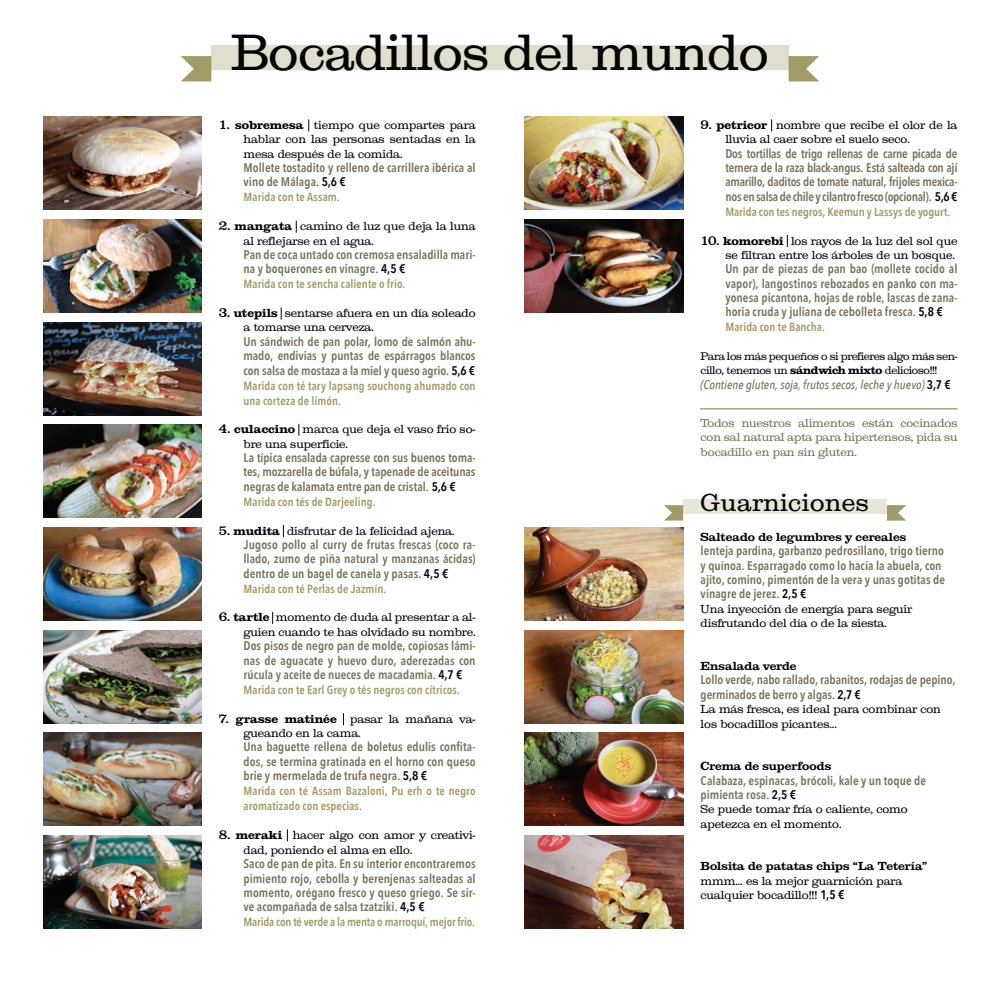
<style>
.page{position:relative;width:1000px;height:1000px;background:#fff}
.page>*{position:absolute;margin:0;border:0;box-sizing:border-box;transform-origin:0 0}
.t1{font:300 49px "Clarxndon";color:#040503}
.t2{font:300 23.75px "Clarxndon";letter-spacing:.03em;color:#040503}
.t3{font:600 12.5px/14.4px "Avenir Next Condensed";letter-spacing:.005em;color:#75745c;text-align:justify}
.t4{font:italic 500 12.5px "Avenir Next Condensed";color:#75745c}
.t5{font:600 11.88px/15px "Avenir Next Condensed";letter-spacing:.005em;color:#a09b67}
.t6{font:600 11.88px "Avenir Next Condensed";letter-spacing:-.015em;color:#a09b67}
.t7{font:300 11.25px/14.4px "Clarxndon";color:#040503}
.t8{font:300 11.25px/14.4px "Clarxndon";color:#75745c;text-align:justify}
.t9{font:600 11.25px "Clarxndon";letter-spacing:.01em;color:#040503}
.t10{font:300 10.62px/14.4px "Clarxndon";letter-spacing:-.025em;color:#040503}
.s1{font-weight:500;font-size:12.5px}
.s2{font-weight:700}
.s3{color:#040503}
.s4{font-weight:600;font-style:normal;color:#040503}
.s5{font-family:"Avenir Next Condensed";font-weight:600;font-size:12.5px}
</style>
<div class="page">
<div style="left:683px;top:499px;width:204px;height:14px;background:#e8e6d6"></div>
<svg style="left:664px;top:505px;width:19px;height:16px"></svg>
<svg style="left:887px;top:505px;width:19px;height:16px"></svg>
<div style="left:211px;top:46px;width:578px;height:24px;background:#dfdecf"></div>
<svg style="left:181px;top:56px;width:30px;height:25px"></svg>
<svg style="left:789px;top:56px;width:30px;height:25px"></svg>
<hr style="left:700px;top:409px;width:257px;height:1px;background:#75745c">
<img style="left:43px;top:117px;width:159px;height:93px">
<img style="left:43px;top:220px;width:159px;height:93px">
<img style="left:43px;top:322px;width:159px;height:93px">
<img style="left:43px;top:425px;width:159px;height:93px">
<img style="left:43px;top:527px;width:159px;height:94px">
<img style="left:43px;top:630px;width:159px;height:93px">
<img style="left:43px;top:733px;width:159px;height:93px">
<img style="left:43px;top:835px;width:159px;height:93px">
<img style="left:525px;top:117px;width:158px;height:93px">
<img style="left:525px;top:220px;width:158px;height:93px">
<img style="left:525px;top:527px;width:158px;height:94px">
<img style="left:525px;top:630px;width:158px;height:93px">
<img style="left:525px;top:733px;width:158px;height:93px">
<img style="left:525px;top:835px;width:158px;height:94px">
<svg style="left:308px;top:119px;width:1px;height:12px"></svg>
<svg style="left:296px;top:221px;width:1px;height:12px"></svg>
<svg style="left:281px;top:308px;width:1px;height:12px"></svg>
<svg style="left:299px;top:424px;width:1px;height:12px"></svg>
<svg style="left:283px;top:525px;width:1px;height:12px"></svg>
<svg style="left:272px;top:612px;width:1px;height:12px"></svg>
<svg style="left:343px;top:713px;width:1px;height:12px"></svg>
<svg style="left:287px;top:829px;width:1px;height:12px"></svg>
<svg style="left:771px;top:119px;width:1px;height:12px"></svg>
<svg style="left:787px;top:235px;width:1px;height:12px"></svg>
<h1 class="t1" style="left:231px;top:24px;width:539px">Bocadillos del mundo</h1>
<p class="t7" style="left:244px;top:118px;width:234px;text-align:justify;text-indent:-25px"><span class="s1">1.</span> <span class="s2">sobremesa</span> tiempo que compartes para hablar con las personas sentadas en la mesa después de la comida.</p>
<p class="t3" style="left:244px;top:160px;width:234px">Mollete tostadito y relleno de carrillera ibérica al vino de Málaga. <span class="s3">5,6 €</span></p>
<p class="t5" style="left:244px;top:189px;width:98px">Marida con te Assam.</p>
<p class="t7" style="left:244px;top:219px;width:234px;text-indent:-25px"><span class="s1">2.</span> <span class="s2">mangata</span> camino de luz que deja la luna al reflejarse en el agua.</p>
<p class="t3" style="left:244px;top:247px;width:234px">Pan de coca untado con cremosa ensaladilla mari&shy;na y boquerones en vinagre. <span class="s3">4,5 €</span></p>
<p class="t5" style="left:244px;top:276px;width:164px">Marida con te sencha caliente o frio.</p>
<p class="t7" style="left:244px;top:306px;width:234px;text-indent:-25px"><span class="s1">3.</span> <span class="s2">utepils</span> sentarse afuera en un día soleado a tomarse una cerveza.</p>
<p class="t3" style="left:244px;top:334px;width:234px">Un sándwich de pan polar, lomo de salmón ahu&shy;mado, endivias y puntas de espárragos blancos con salsa de mostaza a la miel y queso agrio. <span class="s3">5,6 €</span></p>
<p class="t5" style="left:244px;top:378px;width:234px">Marida con té tary lapsang souchong ahumado con una corteza de limón.</p>
<p class="t7" style="left:244px;top:422px;width:234px;text-indent:-25px"><span class="s1">4.</span> <span class="s2">culaccino</span> marca que deja el vaso frio so&shy;bre una superficie.</p>
<p class="t3" style="left:244px;top:450px;width:234px">La típica ensalada capresse con sus buenos toma&shy;tes, mozzarella de búfala, y tapenade de aceitunas negras de kalamata entre pan de cristal. <span class="s3">5,6 €</span></p>
<p class="t5" style="left:244px;top:494px;width:134px">Marida con tés de Darjeeling.</p>
<p class="t7" style="left:219px;top:524px;width:237px"><span class="s1">5.</span> <span class="s2">mudita</span> disfrutar de la felicidad ajena.</p>
<p class="t3" style="left:244px;top:537px;width:234px">Jugoso pollo al curry de frutas frescas (coco ra&shy;llado, zumo de piña natural y manzanas ácidas) dentro de un bagel de canela y pasas. <span class="s3">4,5 €</span></p>
<p class="t5" style="left:244px;top:581px;width:144px">Marida con té Perlas de Jazmín.</p>
<p class="t7" style="left:219px;top:610px;width:258px;text-align:right"><span class="s1">6.</span> <span class="s2">tartle</span> momento de duda al presentar a al&shy;guien cuando te has olvidado su nombre.</p>
<p class="t3" style="left:244px;top:638px;width:234px">Dos pisos de negro pan de molde, copiosas lámi&shy;nas de aguacate y huevo duro, aderezadas con rúcula y aceite de nueces de macadamia. <span class="s3">4,7 €</span></p>
<p class="t5" style="left:244px;top:682px;width:218px">Marida con te Earl Grey o tés negros con cítricos.</p>
<p class="t7" style="left:244px;top:712px;width:234px;text-indent:-25px"><span class="s1">7.</span> <span class="s2">grasse matinée</span> pasar la mañana va&shy;gueando en la cama.</p>
<p class="t3" style="left:244px;top:740px;width:234px">Una baguette rellena de boletus edulis confita&shy;dos, se termina gratinada en el horno con queso brie y mermelada de trufa negra. <span class="s3">5,8 €</span></p>
<p class="t5" style="left:244px;top:783px;width:234px">Marida con té Assam Bazaloni, Pu erh o te negro aromatizado con especias.</p>
<p class="t7" style="left:244px;top:828px;width:234px;line-height:15px;text-indent:-25px"><span class="s1">8.</span> <span class="s2">meraki</span> hacer algo con amor y creativi&shy;dad, poniendo el alma en ello.</p>
<p class="t3" style="left:244px;top:856px;width:234px">Saco de pan de pita. En su interior encontraremos pimiento rojo, cebolla y berenjenas salteadas al momento, orégano fresco y queso griego. Se sir&shy;ve acompañada de salsa tzatziki. <span class="s3">4,5 €</span></p>
<p class="t6" style="left:244px;top:912px;width:233px">Marida con té verde a la menta o marroquí, mejor frio.</p>
<p class="t7" style="left:725px;top:118px;width:234px;text-indent:-25px"><span class="s1">9.</span> <span class="s2">petricor</span> nombre que recibe el olor de la lluvia al caer sobre el suelo seco.</p>
<p class="t3" style="left:725px;top:146px;width:234px">Dos tortillas de trigo rellenas de carne picada de ternera de la raza black-angus. Está salteada con ají amarillo, daditos de tomate natural, frijoles mexica&shy;nos en salsa de chile y cilantro fresco (opcional). <span class="s3">5,6 €</span></p>
<p class="t5" style="left:725px;top:204px;width:227px">Marida con tes negros, Keemun y Lassys de yogurt.</p>
<p class="t7" style="left:701px;top:234px;width:258px;text-align:right"><span class="s1">10.</span> <span class="s2">komorebi</span> los rayos de la luz del sol que se filtran entre los árboles de un bosque.</p>
<p class="t3" style="left:725px;top:261px;width:234px">Un par de piezas de pan bao (mollete cocido al vapor), langostinos rebozados en panko con ma&shy;yonesa picantona, hojas de roble, lascas de zana&shy;horia cruda y juliana de cebolleta fresca. <span class="s3">5,8 €</span></p>
<p class="t5" style="left:725px;top:319px;width:101px">Marida con te Bancha.</p>
<p class="t10" style="left:701px;top:349px;width:258px">Para los más pequeños o si prefieres algo más sen&shy;cillo, tenemos un <span class="s2">sándwich mixto</span> delicioso!!!</p>
<p class="t4" style="left:701px;top:377px;width:252px">(Contiene gluten, soja, frutos secos, leche y huevo) <span class="s4">3,7 €</span></p>
<p class="t8" style="left:701px;top:416px;width:258px">Todos nuestros alimentos están cocinados con sal natural apta para hipertensos, pida su bocadillo en pan sin gluten.</p>
<h2 class="t2" style="left:701px;top:489px;width:170px">Guarniciones</h2>
<p class="t9" style="left:701px;top:530px;width:207px">Salteado de legumbres y cereales</p>
<p class="t3" style="left:701px;top:543px;width:246px;text-align:left">lenteja pardina, garbanzo pedrosillano, trigo tierno y quínoa. Esparragado como lo hacía la abuela, con ajito, comino, pimentón de la vera y unas gotitas de vinagre de jerez. <span class="s3">2,5 €</span></p>
<p class="t7" style="left:701px;top:602px;width:213px">Una inyección de energía para seguir disfrutando del día o de la siesta.</p>
<p class="t9" style="left:701px;top:659px;width:97px">Ensalada verde</p>
<p class="t3" style="left:701px;top:672px;width:256px;line-height:15px">Lollo verde, nabo rallado, rabanitos, rodajas de pepino, germinados de berro y algas. <span class="s3">2,7 €</span></p>
<p class="t7" style="left:701px;top:702px;width:242px">La más fresca, es ideal para combinar con los bocadillos picantes...</p>
<p class="t9" style="left:701px;top:759px;width:132px">Crema de superfoods</p>
<p class="t3" style="left:701px;top:773px;width:227px">Calabaza, espinacas, brócoli, kale y un toque de pimienta rosa. <span class="s3">2,5 €</span></p>
<p class="t7" style="left:701px;top:802px;width:209px">Se puede tomar fría o caliente, como apetezca en el momento.</p>
<p class="t9" style="left:701px;top:859px;width:228px">Bolsita de patatas chips “La Tetería”</p>
<p class="t7" style="left:701px;top:874px;width:203px">mmm... es la mejor guarnición para cualquier bocadillo!!! <span class="s5">1,5 €</span></p>
</div>
